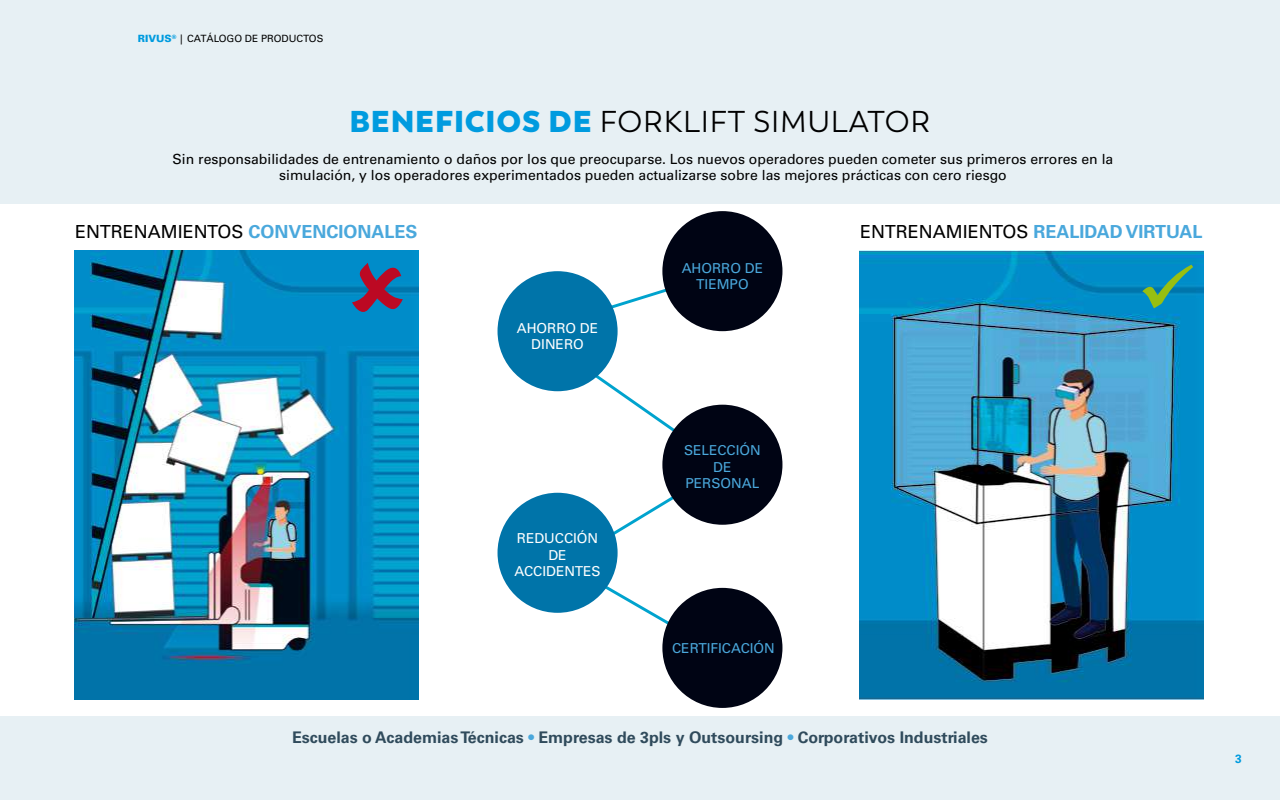
<style>
.page{position:relative;width:1280px;height:800px;background:#e7f0f4}
.page>*{position:absolute;margin:0;border:0;box-sizing:border-box;transform-origin:0 0}
.t1{font:30px "Trenda";letter-spacing:.025em;color:#000}
.t2{font:700 18px "Univers";color:#4aa8dc}
.t3{font:18px "Univers";color:#000}
.t4{font:700 16px "Univers";color:#304b5c}
.t5{font:14px/16.8px "Univers";color:#000;text-align:center}
.t6{font:13.7px/16.4px "Univers";color:#4aa8dc;text-align:center}
.t7{font:13.7px/16.4px "Univers";color:#fff;text-align:center}
.t8{font:700 12px "Univers";color:#009bdf}
.t9{font:10px "Univers";color:#000}
.s1{font-weight:900;color:#009bdf}
.s2{font-weight:800;color:#009bdf}
.s3{font-weight:700;color:#4aa8dc}
.s4{font-weight:400;color:#000}
.s5{color:#4aa8dc}
</style>
<div class="page">
<div style="left:0;top:204px;width:1280px;height:511px;background:#fff"></div>
<img style="left:75px;top:250px;width:343px;height:450px">
<img style="left:860px;top:250px;width:343px;height:450px">
<svg style="left:590px;top:280px;width:93px;height:37px"></svg>
<svg style="left:547px;top:344px;width:171px;height:108px"></svg>
<svg style="left:546px;top:492px;width:180px;height:143px"></svg>
<div style="left:662px;top:211px;width:120px;height:120px;background:#000414;border-radius:50%"></div>
<div style="left:498px;top:271px;width:120px;height:120px;background:#0074a9;border-radius:50%"></div>
<div style="left:662px;top:405px;width:120px;height:120px;background:#000414;border-radius:50%"></div>
<div style="left:498px;top:493px;width:120px;height:120px;background:#0074a9;border-radius:50%"></div>
<div style="left:662px;top:588px;width:120px;height:120px;background:#000414;border-radius:50%"></div>
<svg style="left:352px;top:263px;width:51px;height:50px;background:#554e7b"></svg>
<svg style="left:1142px;top:265px;width:51px;height:43px;background:#21959d"></svg>
<p class="t9" style="left:138px;top:33px;width:187px"><span class="s1">RIVUS</span><sup>®</sup> | CATÁLOGO DE PRODUCTOS</p>
<h1 class="t1" style="left:349px;top:104px;width:583px"><span class="s2">BENEFICIOS DE</span> FORKLIFT SIMULATOR</h1>
<p class="t5" style="left:173px;top:150px;width:942px">Sin responsabilidades de entrenamiento o daños por los que preocuparse. Los nuevos operadores pueden cometer sus primeros errores en la simulación, y los operadores experimentados pueden actualizarse sobre las mejores prácticas con cero riesgo</p>
<p class="t3" style="left:75px;top:220px;width:344px">ENTRENAMIENTOS <span class="s3">CONVENCIONALES</span></p>
<p class="t2" style="left:860px;top:221px;width:344px"><span class="s4">ENTRENAMIENTOS</span> REALIDAD VIRTUAL</p>
<p class="t6" style="left:682px;top:260px;width:83px">AHORRO DE<br>TIEMPO</p>
<p class="t7" style="left:517px;top:320px;width:83px">AHORRO DE<br>DINERO</p>
<p class="t7" style="left:515px;top:530px;width:88px">REDUCCIÓN<br>DE<br>ACCIDENTES</p>
<p class="t6" style="left:684px;top:442px;width:78px">SELECCIÓN<br>DE<br>PERSONAL</p>
<p class="t6" style="left:672px;top:640px;width:104px">CERTIFICACIÓN</p>
<p class="t4" style="left:292px;top:728px;width:697px">Escuelas o Academias Técnicas <span class="s5">•</span> Empresas de 3pls y Outsoursing <span class="s5">•</span> Corporativos Industriales</p>
<p class="t8" style="left:1235px;top:752px;width:8px">3</p>
</div>
